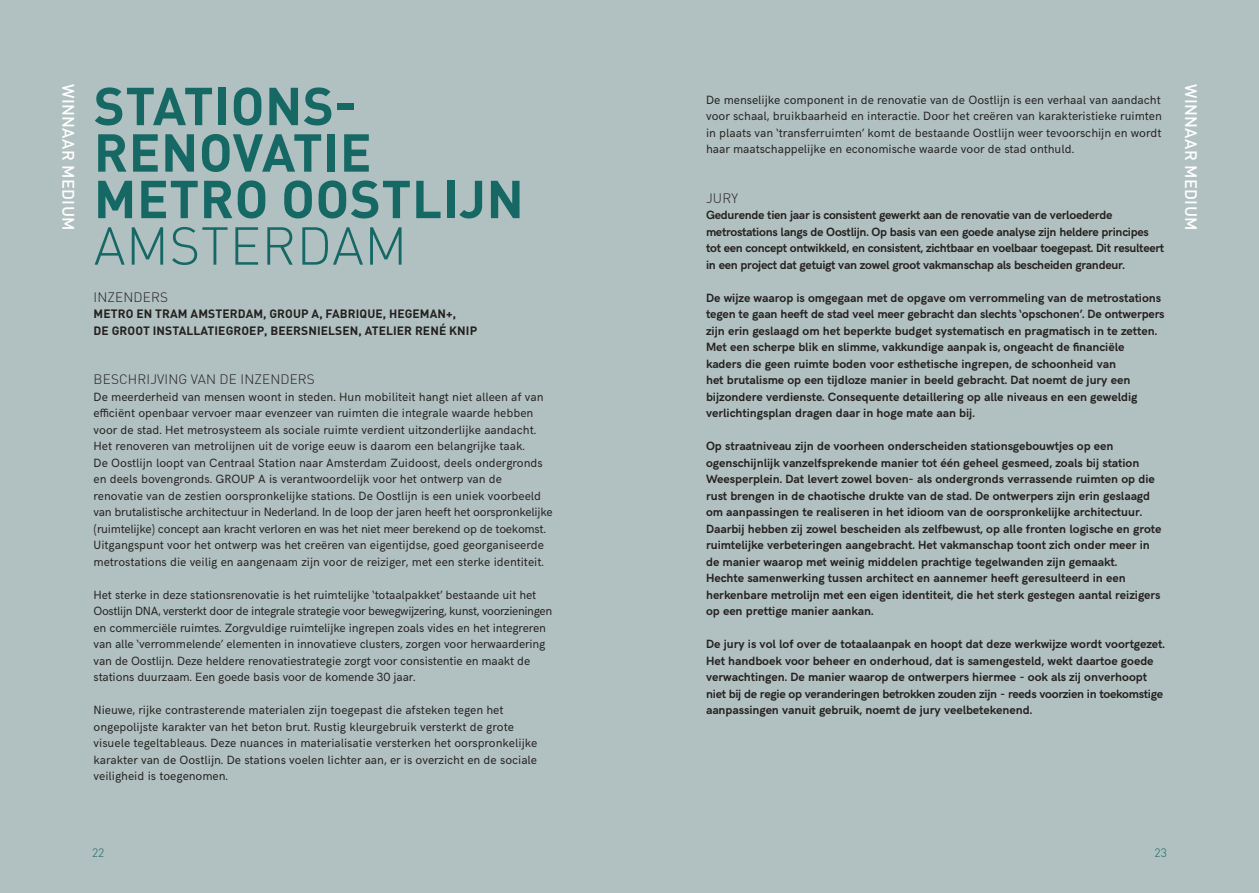
<style>
.page{position:relative;width:1259px;height:893px;background:#b1c0c0}
.page>*{position:absolute;margin:0;border:0;box-sizing:border-box;transform-origin:0 0}
.Projectnaam{font:700 52.5px/46.5px "DIN Pro";letter-spacing:.01em;color:#156864}
.Stad{font:300 52.5px "DIN Pro";letter-spacing:.01em;color:#156864}
.Categorie_wit{font:500 16.5px "DIN Pro";letter-spacing:.02em;color:#fff}
.Bodytekst_-_kopje{font:300 13.5px "DIN Pro";letter-spacing:.01em;color:#252020}
.Stad-2{font:300 13.5px "DIN Pro";letter-spacing:.01em;color:#252020}
.Bodytekst_regular{font:300 13.5px "DIN Pro";color:#252020}
.Bodytekst_regular-2{font:12px/16.5px "HK Grotesk";color:#252020}
.Bodytekst_-_bold{font:700 12px/16.5px "HK Grotesk";color:#252020}
.Bodytekst_-_bold-2{font:700 12px/16.5px "HK Grotesk";letter-spacing:-.02em;color:#252020}
.Inzenders{font:700 12px/16.5px "DIN Pro";letter-spacing:.01em;color:#252020}
.stad_winnaar{font:300 12px "DIN Pro";color:#156864}
</style>
<div class="page">
<p class="Categorie_wit" style="left:80px;top:84px;width:148px;rotate:90deg">WINNAAR MEDIUM</p>
<p class="Categorie_wit" style="left:1202px;top:84px;width:148px;rotate:90deg">WINNAAR MEDIUM</p>
<p class="Projectnaam" style="left:94px;top:81px;width:431px">STATIONS-<br>RENOVATIE<br>METRO OOSTLIJN</p>
<p class="Stad" style="left:94px;top:210px;width:315px">AMSTERDAM</p>
<p class="Stad-2" style="left:94px;top:287px;width:76px">INZENDERS</p>
<p class="Inzenders" style="left:94px;top:305px;width:385px">METRO EN TRAM AMSTERDAM, GROUP A, FABRIQUE, HEGEMAN+,<br>DE GROOT INSTALLATIEGROEP, BEERSNIELSEN, ATELIER RENÉ KNIP</p>
<p class="Bodytekst_-_kopje" style="left:94px;top:370px;width:223px">BESCHRIJVING VAN DE INZENDERS</p>
<p class="Bodytekst_regular-2" style="left:94px;top:387px;width:451px">De meerderheid van mensen woont in steden. Hun mobiliteit hangt niet alleen af van efficiënt openbaar vervoer maar evenzeer van ruimten die integrale waarde hebben voor de stad. Het metrosysteem als sociale ruimte verdient uitzonderlijke aandacht.<br>Het renoveren van metrolijnen uit de vorige eeuw is daarom een belangrijke taak.</p>
<p class="Bodytekst_regular-2" style="left:94px;top:453px;width:461px">De Oostlijn loopt van Centraal Station naar Amsterdam Zuidoost, deels ondergronds en deels bovengronds. GROUP A is verantwoordelijk voor het ontwerp van de renovatie van de zestien oorspronkelijke stations. De Oostlijn is een uniek voorbeeld van brutalistische architectuur in Nederland. In de loop der jaren heeft het oorspronkelijke (ruimtelijke) concept aan kracht verloren en was het niet meer berekend op de toekomst.<br>Uitgangspunt voor het ontwerp was het creëren van eigentijdse, goed georganiseerde metrostations die veilig en aangenaam zijn voor de reiziger, met een sterke identiteit.</p>
<p class="Bodytekst_regular-2" style="left:94px;top:585px;width:460px">Het sterke in deze stationsrenovatie is het ruimtelijke ‘totaalpakket’ bestaande uit het Oostlijn DNA, versterkt door de integrale strategie voor bewegwijzering, kunst, voorzieningen en commerciële ruimtes. Zorgvuldige ruimtelijke ingrepen zoals vides en het integreren van alle ‘verrommelende’ elementen in innovatieve clusters, zorgen voor herwaardering van de Oostlijn. Deze heldere renovatiestrategie zorgt voor consistentie en maakt de stations duurzaam. Een goede basis voor de komende 30 jaar.</p>
<p class="Bodytekst_regular-2" style="left:94px;top:701px;width:445px">Nieuwe, rijke contrasterende materialen zijn toegepast die afsteken tegen het ongepolijste karakter van het beton brut. Rustig kleurgebruik versterkt de grote visuele tegeltableaus. Deze nuances in materialisatie versterken het oorspronkelijke karakter van de Oostlijn. De stations voelen lichter aan, er is overzicht en de sociale veiligheid is toegenomen.</p>
<p class="Bodytekst_regular-2" style="left:706px;top:90px;width:457px;text-align:justify">De menselijke component in de renovatie van de Oostlijn is een verhaal van aandacht voor schaal, bruikbaarheid en interactie. Door het creëren van karakteristieke ruimten in plaats van ‘transferruimten’ komt de bestaande Oostlijn weer tevoorschijn en wordt haar maatschappelijke en economische waarde voor de stad onthuld.</p>
<p class="Bodytekst_regular" style="left:706px;top:188px;width:33px">JURY</p>
<p class="Bodytekst_-_bold-2" style="left:706px;top:206px;width:459px">Gedurende tien jaar is consistent gewerkt aan de renovatie van de verloederde metrostations langs de Oostlijn. Op basis van een goede analyse zijn heldere principes tot een concept ontwikkeld, en consistent, zichtbaar en voelbaar toegepast. Dit resulteert in een project dat getuigt van zowel groot vakmanschap als bescheiden grandeur.</p>
<p class="Bodytekst_-_bold" style="left:706px;top:288px;width:460px">De wijze waarop is omgegaan met de opgave om verrommeling van de metrostations tegen te gaan heeft de stad veel meer gebracht dan slechts ‘opschonen’. De ontwerpers zijn erin geslaagd om het beperkte budget systematisch en pragmatisch in te zetten.<br>Met een scherpe blik en slimme, vakkundige aanpak is, ongeacht de financiële<br>kaders die geen ruimte boden voor esthetische ingrepen, de schoonheid van<br>het brutalisme op een tijdloze manier in beeld gebracht. Dat noemt de jury een bijzondere verdienste. Consequente detaillering op alle niveaus en een geweldig verlichtingsplan dragen daar in hoge mate aan bij.</p>
<p class="Bodytekst_-_bold" style="left:706px;top:437px;width:457px">Op straatniveau zijn de voorheen onderscheiden stationsgebouwtjes op een ogenschijnlijk vanzelfsprekende manier tot één geheel gesmeed, zoals bij station Weesperplein. Dat levert zowel boven- als ondergronds verrassende ruimten op die rust brengen in de chaotische drukte van de stad. De ontwerpers zijn erin geslaagd om aanpassingen te realiseren in het idioom van de oorspronkelijke architectuur.<br>Daarbij hebben zij zowel bescheiden als zelfbewust, op alle fronten logische en grote ruimtelijke verbeteringen aangebracht. Het vakmanschap toont zich onder meer in de manier waarop met weinig middelen prachtige tegelwanden zijn gemaakt.</p>
<p class="Bodytekst_-_bold" style="left:706px;top:569px;width:456px">Hechte samenwerking tussen architect en aannemer heeft geresulteerd in een herkenbare metrolijn met een eigen identiteit, die het sterk gestegen aantal reizigers op een prettige manier aankan.</p>
<p class="Bodytekst_-_bold" style="left:706px;top:635px;width:460px">De jury is vol lof over de totaalaanpak en hoopt dat deze werkwijze wordt voortgezet.<br>Het handboek voor beheer en onderhoud, dat is samengesteld, wekt daartoe goede verwachtingen. De manier waarop de ontwerpers hiermee - ook als zij onverhoopt niet bij de regie op veranderingen betrokken zouden zijn - reeds voorzien in toekomstige aanpassingen vanuit gebruik, noemt de jury veelbetekenend.</p>
<p class="stad_winnaar" style="left:92px;top:844px;width:14px">22</p>
<p class="stad_winnaar" style="left:1154px;top:844px;width:14px">23</p>
</div>
